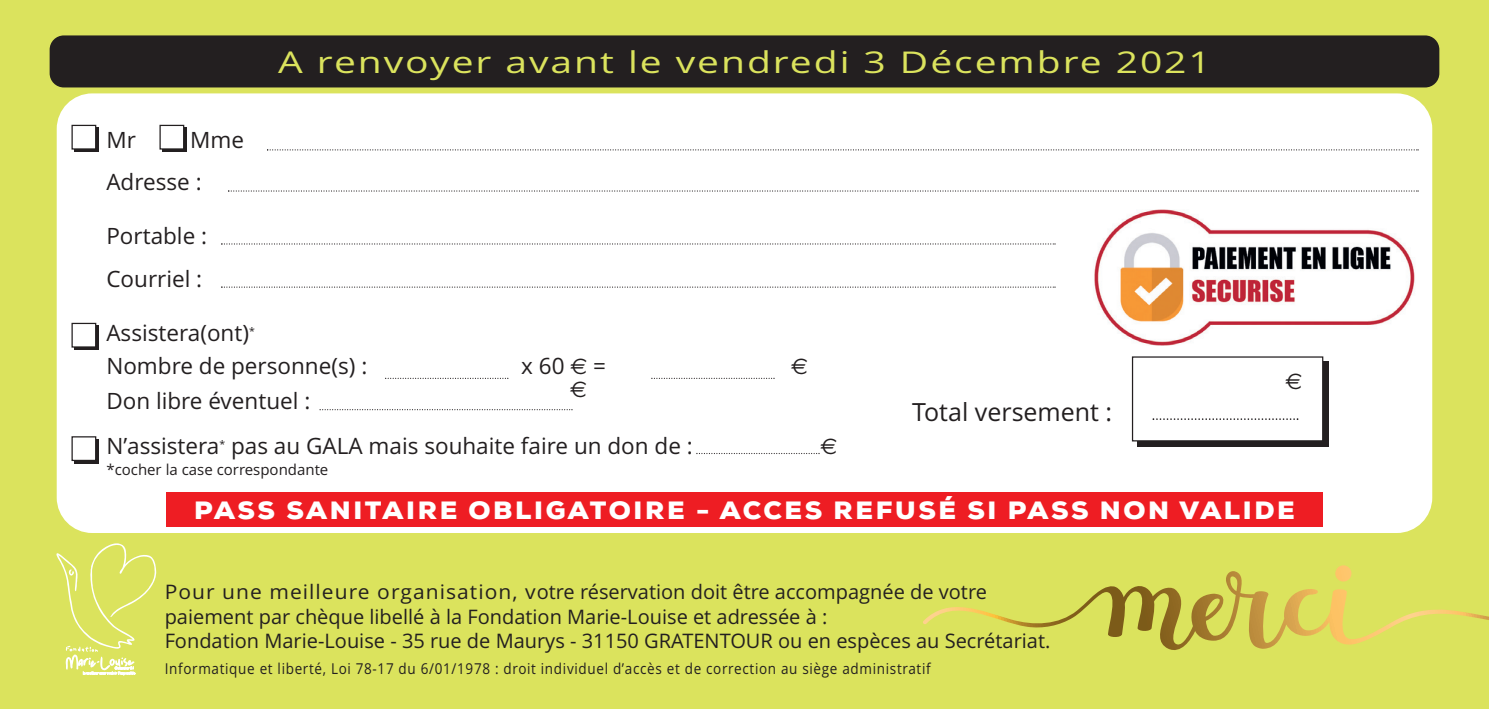
<style>
.page{position:relative;width:1489px;height:709px;background:#fff}
.page>*{position:absolute;margin:0;border:0;box-sizing:border-box;transform-origin:0 0}
.t1{font:30px "Open Sans";letter-spacing:.05em;color:#dbe35d;scale:1.3 1}
.t2{font:900 25px "Nexa";letter-spacing:.1em;color:#fff;scale:1.05 1}
.t3{font:25px "Open Sans";color:#231f20}
.t4{font:22.5px/42.2px "Open Sans";color:#231f20}
.t5{font:22.5px "Euro Sans";color:#231f20}
.t6{font:20px/24.2px "Open Sans";color:#231f20;scale:1.05 1}
.t7{font:15px "Open Sans";letter-spacing:.05em;color:#231f20;scale:.9 1}
.t8{font:15px "Open Sans";color:#231f20}
.s1{font-family:"Euro Sans"}
</style>
<div class="page">
<div style="left:0;top:0;width:1488px;height:709px;background:#dbe35d"></div>
<div style="left:57px;top:93px;width:1374px;height:440px;background:#fff;border-radius:35px"></div>
<div style="left:74px;top:127px;width:25px;height:25px;background:#231f20"></div>
<div style="left:72px;top:125px;width:24px;height:24px;background:#fff"></div>
<div style="left:71px;top:125px;width:25px;height:25px;border:1px solid #231f20"></div>
<svg style="left:385px;top:378px;width:123px;height:1px"></svg>
<svg style="left:651px;top:378px;width:123px;height:1px"></svg>
<svg style="left:696px;top:453px;width:123px;height:1px"></svg>
<div style="left:50px;top:35px;width:1389px;height:52px;background:#231f20;border-radius:14px"></div>
<div style="left:162px;top:127px;width:25px;height:25px;background:#231f20"></div>
<div style="left:160px;top:125px;width:24px;height:24px;background:#fff"></div>
<div style="left:159px;top:125px;width:25px;height:25px;border:1px solid #231f20"></div>
<div style="left:74px;top:325px;width:25px;height:25px;background:#231f20"></div>
<div style="left:72px;top:323px;width:24px;height:24px;background:#fff"></div>
<div style="left:71px;top:323px;width:25px;height:24px;border:1px solid #231f20"></div>
<div style="left:74px;top:439px;width:25px;height:24px;background:#231f20"></div>
<div style="left:72px;top:437px;width:24px;height:23px;background:#fff"></div>
<div style="left:71px;top:436px;width:25px;height:25px;border:1px solid #231f20"></div>
<svg style="left:56px;top:543px;width:100px;height:132px"></svg>
<svg style="left:267px;top:149px;width:1151px;height:1px"></svg>
<svg style="left:228px;top:190px;width:1190px;height:2px"></svg>
<svg style="left:221px;top:243px;width:834px;height:1px"></svg>
<div style="left:1136px;top:361px;width:192px;height:85px;background:#231f20"></div>
<div style="left:1132px;top:357px;width:190px;height:84px;background:#fff"></div>
<div style="left:1131px;top:356px;width:192px;height:85px;border:1px solid #231f20"></div>
<svg style="left:1152px;top:418px;width:146px;height:2px"></svg>
<div style="left:166px;top:492px;width:1156px;height:35px;background:#ee1d23"></div>
<svg style="left:923px;top:569px;width:565px;height:81px"></svg>
<div style="left:1335px;top:565px;width:16px;height:16px;background:#fec56b;border-radius:50%"></div>
<svg style="left:221px;top:286px;width:834px;height:2px"></svg>
<svg style="left:319px;top:409px;width:253px;height:1px"></svg>
<img style="left:1094px;top:209px;width:321px;height:137px">
<h1 class="t1" style="left:278px;top:50px;width:719px">A renvoyer avant le vendredi 3 Décembre 2021</h1>
<p class="t4" style="left:106px;top:121px;width:139px;text-indent:84px">Mme<br>Adresse :</p>
<p class="t4" style="left:106px;top:217px;width:102px">Portable :<br>Courriel :</p>
<p class="t4" style="left:106px;top:318px;width:262px;line-height:33.2px">Assistera(ont)<sup>*<br></sup>Nombre de personne(s) :</p>
<p class="t4" style="left:106px;top:121px;width:31px">Mr</p>
<p class="t4" style="left:521px;top:347px;width:86px">x 60 <span class="s1">€</span> =</p>
<p class="t5" style="left:791px;top:353px;width:18px">€</p>
<p class="t4" style="left:106px;top:381px;width:588px;line-height:44.2px">Don libre éventuel :<br>N’assistera<sup>*</sup> pas au GALA mais souhaite faire un don de :</p>
<p class="t5" style="left:570px;top:376px;width:18px">€</p>
<p class="t8" style="left:106px;top:463px;width:223px">*cocher la case correspondante</p>
<p class="t5" style="left:820px;top:432px;width:18px">€</p>
<p class="t3" style="left:912px;top:402px;width:202px">Total versement :</p>
<p class="t5" style="left:1285px;top:368px;width:18px">€</p>
<p class="t2" style="left:194px;top:495px;width:1049px">PASS SANITAIRE OBLIGATOIRE - ACCES REFUSÉ SI PASS NON VALIDE</p>
<p class="t6" style="left:165px;top:582px;width:845px">Pour une meilleure organisation, votre réservation doit être accompagnée de votre paiement par chèque libellé à la Fondation Marie-Louise et adressée à :<br>Fondation Marie-Louise - 35 rue de Maurys - 31150 GRATENTOUR ou en espèces au Secrétariat.</p>
<p class="t7" style="left:165px;top:662px;width:852px">Informatique et liberté, Loi 78-17 du 6/01/1978 : droit individuel d’accès et de correction au siège administratif</p>
</div>
